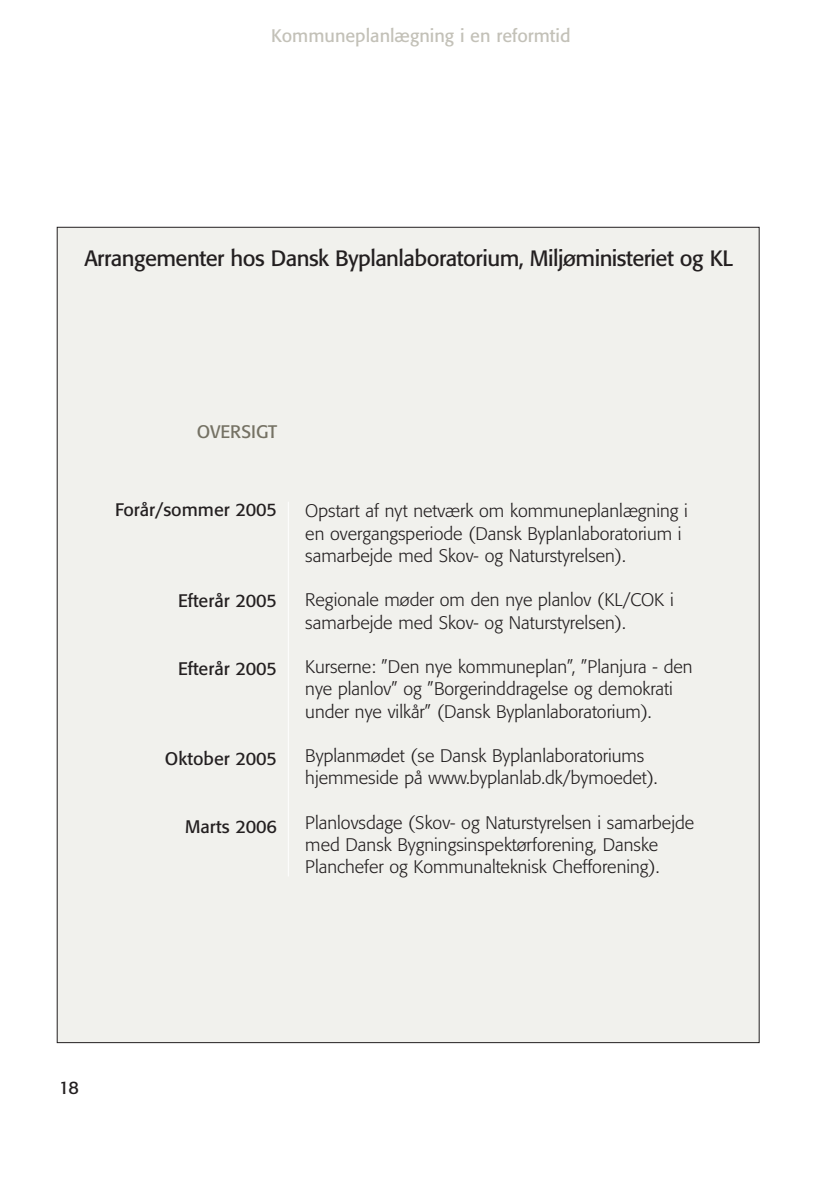
<style>
.page{position:relative;width:840px;height:1190px;background:#fff}
.page>*{position:absolute;margin:0;border:0;box-sizing:border-box;transform-origin:0 0}
.t1{font:22px "Formata";letter-spacing:-.025em;color:#231f20}
.t2{font:300 18px/22.2px "Formata";color:#231f20}
.t3{font:18px "Formata";color:#231f20}
.t4{font:18px "Formata";color:#c3c1b8}
.t5{font:18px "Formata";color:#757264}
</style>
<div class="page">
<div style="left:57px;top:227px;width:702px;height:816px;background:#f1f1ed"></div>
<hr style="left:288px;top:502px;width:1px;height:374px;background:#fff">
<p class="t4" style="left:271px;top:27px;width:301px">Kommuneplanlægning i en reformtid</p>
<p class="t1" style="left:84px;top:248px;width:650px">Arrangementer hos Dansk Byplanlaboratorium, Miljøministeriet og KL</p>
<p class="t5" style="left:197px;top:423px;width:82px">OVERSIGT</p>
<p class="t3" style="left:115px;top:502px;width:164px">Forår/sommer 2005</p>
<p class="t3" style="left:178px;top:592px;width:101px">Efterår 2005</p>
<p class="t3" style="left:178px;top:660px;width:101px">Efterår 2005</p>
<p class="t3" style="left:165px;top:751px;width:114px">Oktober 2005</p>
<p class="t3" style="left:185px;top:819px;width:93px">Marts 2006</p>
<p class="t2" style="left:305px;top:501px;width:384px">Opstart af nyt netværk om kommuneplanlægning i en overgangsperiode (Dansk Byplanlaboratorium i samarbejde med Skov- og Naturstyrelsen).</p>
<p class="t2" style="left:305px;top:590px;width:370px">Regionale møder om den nye planlov (KL/COK i samarbejde med Skov- og Naturstyrelsen).</p>
<p class="t2" style="left:305px;top:657px;width:389px">Kurserne: ”Den nye kommuneplan”, ”Planjura - den nye planlov” og ”Borgerinddragelse og demokrati under nye vilkår” (Dansk Byplanlaboratorium).</p>
<p class="t2" style="left:305px;top:746px;width:354px">Byplanmødet (se Dansk Byplanlaboratoriums hjemmeside på www.byplanlab.dk/bymoedet).</p>
<p class="t2" style="left:305px;top:813px;width:390px">Planlovsdage (Skov- og Naturstyrelsen i samarbejde med Dansk Bygningsinspektørforening, Danske<br>Planchefer og Kommunalteknisk Chefforening).</p>
<p class="t3" style="left:59px;top:1079px;width:22px">18</p>
</div>
